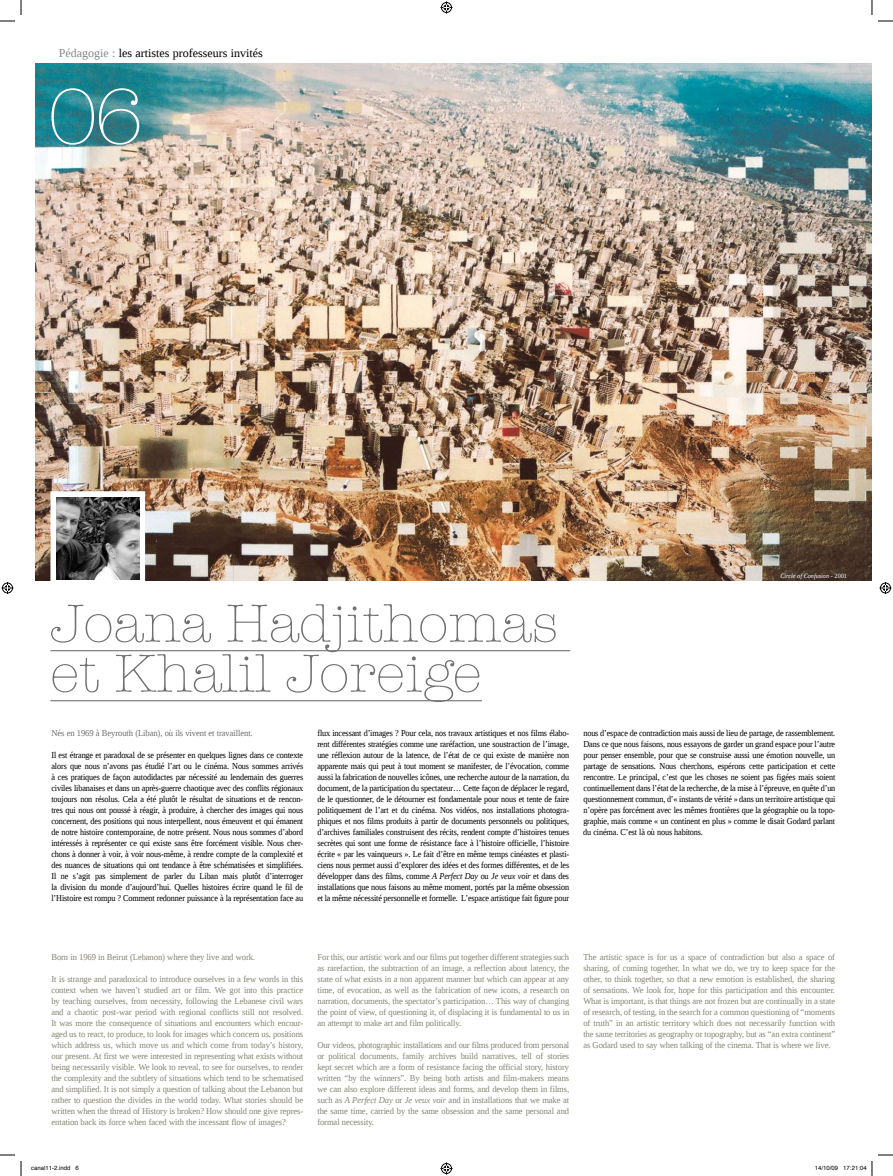
<style>
.page{position:relative;width:893px;height:1176px;background:#fff}
.page>*{position:absolute;margin:0;border:0;box-sizing:border-box;transform-origin:0 0}
.t1{font:300 80px "American Typewriter";color:#fff}
.t2{font:300 55px/50px "American Typewriter";color:#707173}
.t3{font:12px "Liberation Serif";color:#000}
.t4{font:9px/11px "Liberation Serif";letter-spacing:-.015em;color:#000;text-align:justify;scale:.91 1}
.t5{font:9px/11px "Liberation Serif";letter-spacing:-.01em;color:#878677;text-align:justify;scale:.95 1}
.t6{font:9px "Liberation Serif";letter-spacing:-.01em;color:#707173;scale:.95 1}
.t7{font:italic 6.5px "Liberation Serif";color:#fff;scale:.95 1}
.t8{font:6px "Helvetica";color:#000}
.s1{color:#878889}
.s2{font-style:normal}
.s3{font-style:italic}
</style>
<div class="page">
<img style="left:35px;top:64px;width:836px;height:517px">
<div style="left:50px;top:491px;width:95px;height:95px;border:12px solid #fff"></div>
<img style="left:56px;top:497px;width:83px;height:83px">
<hr style="left:50px;top:650px;width:520px;height:1px;background:#707173">
<hr style="left:50px;top:700px;width:432px;height:1px;background:#707173">
<svg style="left:0;top:0;width:22px;height:22px"></svg>
<svg style="left:0;top:1154px;width:22px;height:22px"></svg>
<svg style="left:871px;top:0;width:21px;height:22px"></svg>
<svg style="left:440px;top:2px;width:12px;height:12px"></svg>
<svg style="left:440px;top:1162px;width:12px;height:12px"></svg>
<svg style="left:2px;top:582px;width:12px;height:12px"></svg>
<svg style="left:879px;top:582px;width:12px;height:12px"></svg>
<svg style="left:871px;top:1154px;width:21px;height:22px"></svg>
<h3 class="t3" style="left:59px;top:46px;width:205px"><span class="s1">Pédagogie :</span> les artistes professeurs invités</h3>
<h1 class="t1" style="left:48px;top:72px;width:97px">06</h1>
<p class="t7" style="left:780px;top:571px;width:72px">Circle of Confusion <span class="s2">- 2001</span></p>
<h2 class="t2" style="left:50px;top:599px;width:509px">Joana Hadjithomas et Khalil Joreige</h2>
<p class="t6" style="left:51px;top:727px;width:213px">Nés en 1969 à Beyrouth (Liban), où ils vivent et travaillent.</p>
<p class="t4" style="left:51px;top:749px;width:278px">Il est étrange et paradoxal de se présenter en quelques lignes dans ce contexte alors que nous n’avons pas étudié l’art ou le cinéma. Nous sommes arrivés à ces pratiques de façon autodidactes par nécessité au lendemain des guerres civiles libanaises et dans un après-guerre chaotique avec des conflits régionaux toujours non résolus. Cela a été plutôt le résultat de situations et de rencon&shy;tres qui nous ont poussé à réagir, à produire, à chercher des images qui nous concernent, des positions qui nous interpellent, nous émeuvent et qui émanent de notre histoire contemporaine, de notre présent. Nous nous sommes d’abord intéressés à représenter ce qui existe sans être forcément visible. Nous cher&shy;chons à donner à voir, à voir nous-même, à rendre compte de la complexité et des nuances de situations qui ont tendance à être schématisées et simplifiées.<br>Il ne s’agit pas simplement de parler du Liban mais plutôt d’interroger la division du monde d’aujourd’hui. Quelles histoires écrire quand le fil de l’Histoire est rompu ? Comment redonner puissance à la représentation face au</p>
<p class="t4" style="left:317px;top:727px;width:278px">flux incessant d’images ? Pour cela, nos travaux artistiques et nos films élabo&shy;rent différentes stratégies comme une raréfaction, une soustraction de l’image, une réflexion autour de la latence, de l’état de ce qui existe de manière non apparente mais qui peut à tout moment se manifester, de l’évocation, comme aussi la fabrication de nouvelles icônes, une recherche autour de la narration, du document, de la participation du spectateur… Cette façon de déplacer le regard, de le questionner, de le détourner est fondamentale pour nous et tente de faire politiquement de l’art et du cinéma. Nos vidéos, nos installations photogra&shy;phiques et nos films produits à partir de documents personnels ou politiques, d’archives familiales construisent des récits, rendent compte d’histoires tenues secrètes qui sont une forme de résistance face à l’histoire officielle, l’histoire écrite « par les vainqueurs ». Le fait d’être en même temps cinéastes et plasti&shy;ciens nous permet aussi d’explorer des idées et des formes différentes, et de les développer dans des films, comme <span class="s3">A Perfect Day</span> ou <span class="s3">Je veux voir</span> et dans des installations que nous faisons au même moment, portés par la même obsession et la même nécessité personnelle et formelle. L’espace artistique fait figure pour</p>
<p class="t4" style="left:583px;top:727px;width:278px">nous d’espace de contradiction mais aussi de lieu de partage, de rassemblement.<br>Dans ce que nous faisons, nous essayons de garder un grand espace pour l’autre pour penser ensemble, pour que se construise aussi une émotion nouvelle, un partage de sensations. Nous cherchons, espérons cette participation et cette rencontre. Le principal, c’est que les choses ne soient pas figées mais soient continuellement dans l’état de la recherche, de la mise à l’épreuve, en quête d’un questionnement commun, d’« instants de vérité » dans un territoire artistique qui n’opère pas forcément avec les mêmes frontières que la géographie ou la topo&shy;graphie, mais comme « un continent en plus » comme le disait Godard parlant du cinéma. C’est là où nous habitons.</p>
<p class="t5" style="left:51px;top:951px;width:216px">Born in 1969 in Beirut (Lebanon) where they live and work.</p>
<p class="t5" style="left:51px;top:973px;width:267px">It is strange and paradoxical to introduce ourselves in a few words in this context when we haven’t studied art or film. We got into this practice by teaching ourselves, from necessity, following the Lebanese civil wars and a chaotic post-war period with regional conflicts still not resolved.<br>It was more the consequence of situations and encounters which encour&shy;aged us to react, to produce, to look for images which concern us, positions which address us, which move us and which come from today’s history, our present. At first we were interested in representing what exists without being necessarily visible. We look to reveal, to see for ourselves, to render the complexity and the subtlety of situations which tend to be schematised and simplified. It is not simply a question of talking about the Lebanon but rather to question the divides in the world today. What stories should be written when the thread of History is broken? How should one give repres&shy;entation back its force when faced with the incessant flow of images?</p>
<p class="t5" style="left:317px;top:951px;width:266px">For this, our artistic work and our films put together different strategies such as rarefaction, the subtraction of an image, a reflection about latency, the state of what exists in a non apparent manner but which can appear at any time, of evocation, as well as the fabrication of new icons, a research on narration, documents, the spectator’s participation… This way of changing the point of view, of questioning it, of displacing it is fundamental to us in an attempt to make art and film politically.</p>
<p class="t5" style="left:317px;top:1039px;width:267px">Our videos, photographic installations and our films produced from personal or political documents, family archives build narratives, tell of stories kept secret which are a form of resistance facing the official story, history written “by the winners”. By being both artists and film-makers means we can also explore different ideas and forms, and develop them in films, such as <span class="s3">A Perfect Day</span> or <span class="s3">Je veux voir</span> and in installations that we make at the same time, carried by the same obsession and the same personal and formal necessity.</p>
<p class="t5" style="left:583px;top:951px;width:267px">The artistic space is for us a space of contradiction but also a space of sharing, of coming together. In what we do, we try to keep space for the other, to think together, so that a new emotion is established, the sharing of sensations. We look for, hope for this participation and this encounter.<br>What is important, is that things are not frozen but are continually in a state of research, of testing, in the search for a common questioning of “moments of truth” in an artistic territory which does not necessarily function with the same territories as geography or topography, but as “an extra continent” as Godard used to say when talking of the cinema. That is where we live.</p>
<p class="t8" style="left:31px;top:1163px;width:49px">canal11-2.indd 6</p>
<p class="t8" style="left:814px;top:1163px;width:53px">14/10/09 17:21:04</p>
</div>
